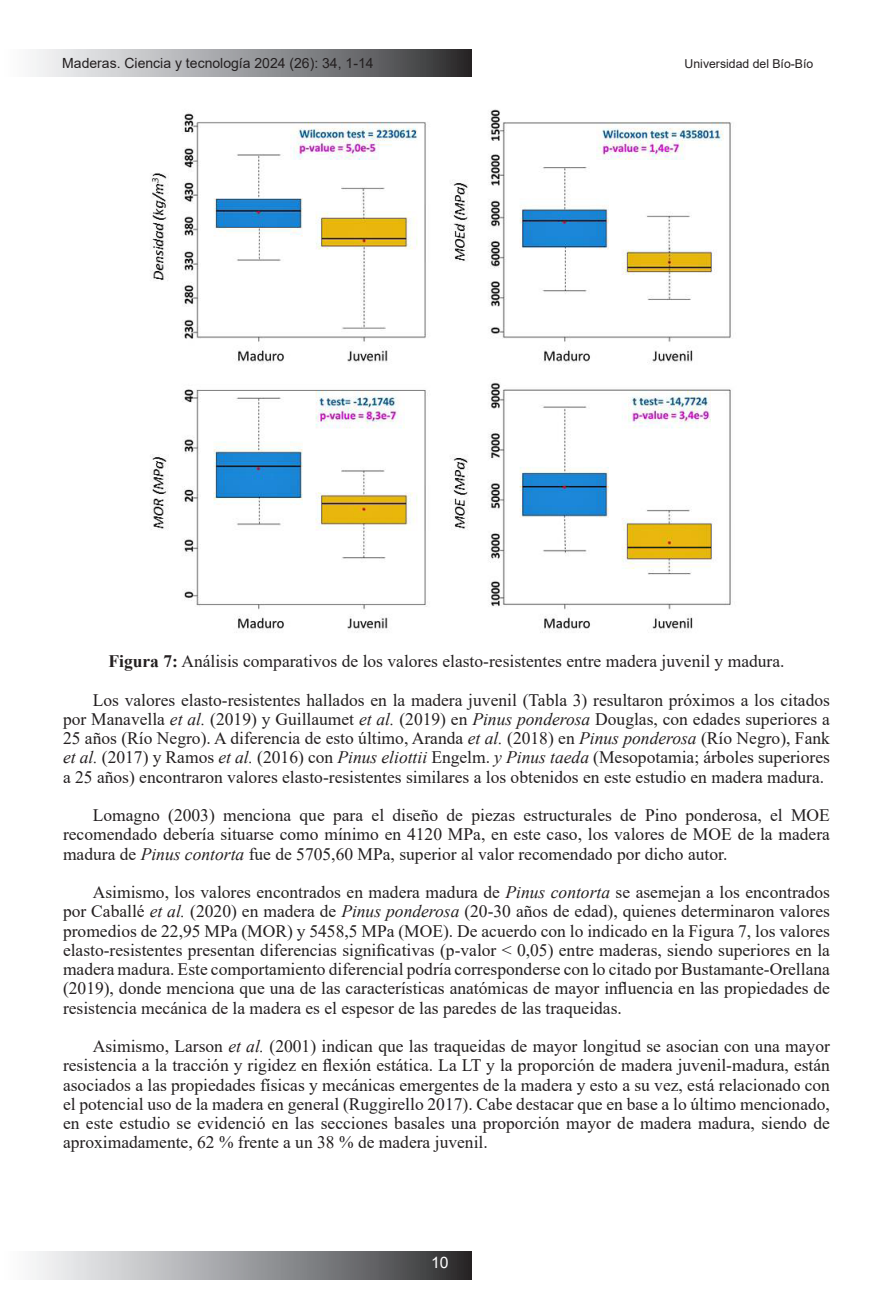
<style>
.page{position:relative;width:893px;height:1315px;background:#fff}
.page>*{position:absolute;margin:0;border:0;box-sizing:border-box;transform-origin:0 0}
.t1{font:17.5px/19.2px "Times New Roman";color:#231f20;text-align:justify}
.t2{font:15.75px "Arial";color:#fff}
.t3{font:14px "Arial";color:#231f20}
.t4{font:12.25px "Arial";color:#231f20}
.s1{font-weight:700}
.s2{font-style:italic}
</style>
<div class="page">
<div style="left:0;top:49px;width:471px;height:28px;background:linear-gradient(to right,#fff,#333436)"></div>
<div style="left:0;top:1252px;width:471px;height:27px;background:linear-gradient(to right,#fff,#333436)"></div>
<img style="left:150px;top:109px;width:582px;height:524px">
<p class="t3" style="left:62px;top:53px;width:313px">Maderas. Ciencia y tecnología 2024 (26): 34, 1-14</p>
<p class="t4" style="left:685px;top:56px;width:130px">Universidad del Bío-Bío</p>
<p class="t1" style="left:108px;top:651px;width:678px"><span class="s1">Figura 7:</span> Análisis comparativos de los valores elasto-resistentes entre madera juvenil y madura.</p>
<p class="t1" style="left:63px;top:689px;width:768px;text-indent:30px">Los valores elasto-resistentes hallados en la madera juvenil (Tabla 3) resultaron próximos a los citados por Manavella <span class="s2">et al.</span> (2019) y Guillaumet <span class="s2">et al.</span> (2019) en <span class="s2">Pinus ponderosa</span> Douglas, con edades superiores a 25 años (Río Negro). A diferencia de esto último, Aranda <span class="s2">et al.</span> (2018) en <span class="s2">Pinus ponderosa</span> (Río Negro), Fank <span class="s2">et al.</span> (2017) y Ramos <span class="s2">et al.</span> (2016) con <span class="s2">Pinus eliottii</span> Engelm. <span class="s2">y Pinus taeda</span> (Mesopotamia; árboles superiores a 25 años) encontraron valores elasto-resistentes similares a los obtenidos en este estudio en madera madura.</p>
<p class="t1" style="left:63px;top:805px;width:768px;text-indent:30px">Lomagno (2003) menciona que para el diseño de piezas estructurales de Pino ponderosa, el MOE recomendado debería situarse como mínimo en 4120 MPa, en este caso, los valores de MOE de la madera madura de <span class="s2">Pinus contorta</span> fue de 5705,60 MPa, superior al valor recomendado por dicho autor.</p>
<p class="t1" style="left:63px;top:882px;width:768px;text-indent:30px">Asimismo, los valores encontrados en madera madura de <span class="s2">Pinus contorta</span> se asemejan a los encontrados por Caballé <span class="s2">et al.</span> (2020) en madera de <span class="s2">Pinus ponderosa</span> (20-30 años de edad), quienes determinaron valores promedios de 22,95 MPa (MOR) y 5458,5 MPa (MOE). De acuerdo con lo indicado en la Figura 7, los valores elasto-resistentes presentan diferencias significativas (p-valor &lt; 0,05) entre maderas, siendo superiores en la madera madura. Este comportamiento diferencial podría corresponderse con lo citado por Bustamante-Orellana (2019), donde menciona que una de las características anatómicas de mayor influencia en las propiedades de resistencia mecánica de la madera es el espesor de las paredes de las traqueidas.</p>
<p class="t1" style="left:63px;top:1036px;width:768px;text-indent:30px">Asimismo, Larson <span class="s2">et al.</span> (2001) indican que las traqueidas de mayor longitud se asocian con una mayor resistencia a la tracción y rigidez en flexión estática. La LT y la proporción de madera juvenil-madura, están asociados a las propiedades físicas y mecánicas emergentes de la madera y esto a su vez, está relacionado con el potencial uso de la madera en general (Ruggirello 2017). Cabe destacar que en base a lo último mencionado, en este estudio se evidenció en las secciones basales una proporción mayor de madera madura, siendo de aproximadamente, 62 % frente a un 38 % de madera juvenil.</p>
<p class="t2" style="left:431px;top:1252px;width:19px">10</p>
</div>
